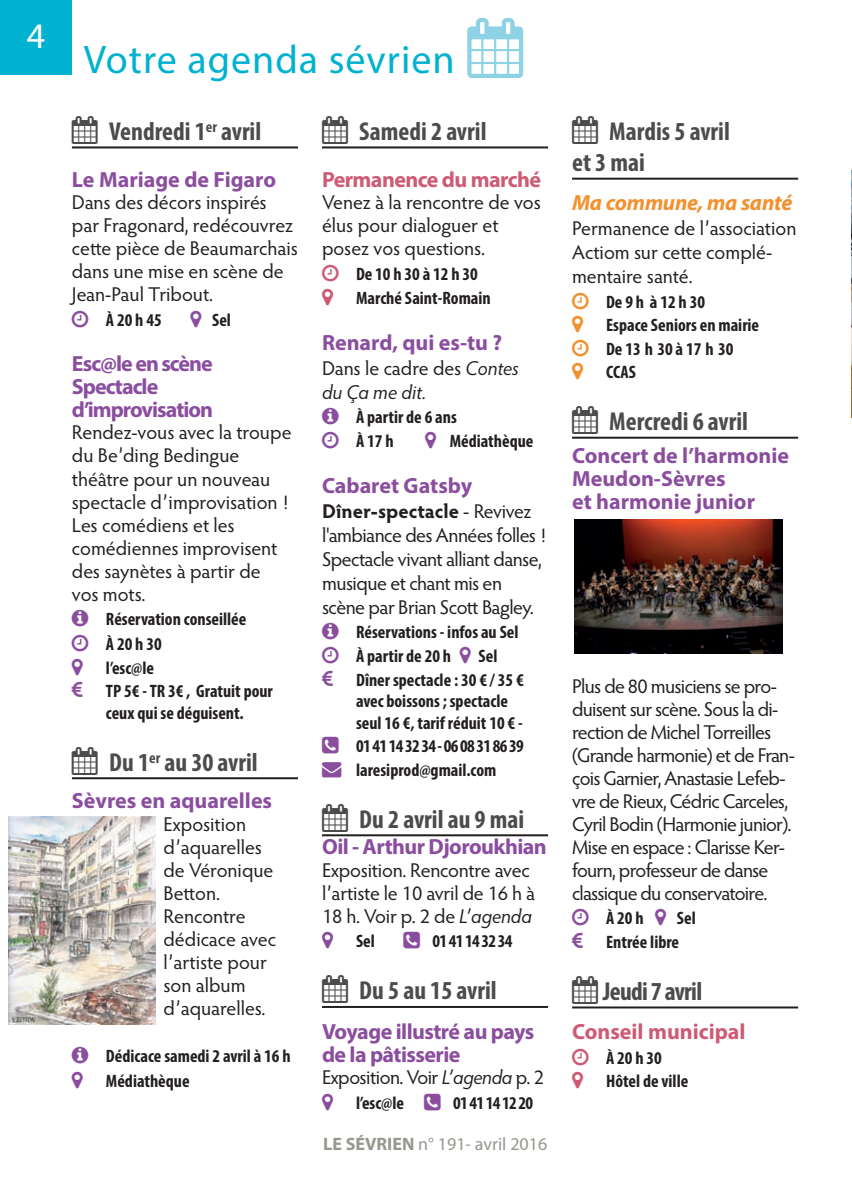
<style>
.page{position:relative;width:852px;height:1194px;background:#fff}
.page>*{position:absolute;margin:0;border:0;box-sizing:border-box;transform-origin:0 0}
.t1{font:40px "Myriad Pro";letter-spacing:.025em;color:#00b1d0}
.t2{font:36px "Myriad Pro";color:#fff}
.t3{font:700 condensed 26px/31.2px "Myriad Pro";color:#4b4c4d}
.t4{font:700 condensed 26px "Myriad Pro";letter-spacing:-.025em;color:#4b4c4d}
.t5{font:700 22px/23px "Myriad Pro";letter-spacing:-.01em;color:#8b4e9f}
.t6{font:700 22px/23px "Myriad Pro";letter-spacing:-.045em;color:#8b4e9f}
.t7{font:700 22px "Myriad Pro";letter-spacing:-.025em;color:#cd5b73}
.t8{font:italic 700 22px "Myriad Pro";letter-spacing:-.01em;color:#f2912d}
.t9{font:700 22px "Myriad Pro";color:#cd5b73}
.t10{font:20px/23px "Hypatia Sans Pro";letter-spacing:-.015em;color:#231f20}
.t11{font:20px/23px "Hypatia Sans Pro";letter-spacing:-.04em;color:#231f20}
.t12{font:italic 20px/24px "Hypatia Sans Pro";color:#231f20}
.t13{font:700 condensed 18px/23.6px "Myriad Pro";color:#231f20}
.t14{font:18px "Myriad Pro";color:#96988e}
.t15{font:700 condensed 18px "Myriad Pro";letter-spacing:-.035em;color:#231f20}
.s1{color:#8ed2e5}
.s2{font-style:normal}
.s3{font-weight:700}
.s4{color:#8b4e9f}
.s5{font-style:italic}
</style>
<div class="page">
<div style="left:0;top:0;width:72px;height:74px;background:#00b1d0"></div>
<hr style="left:72px;top:146px;width:226px;height:2px;background:#231f20">
<hr style="left:72px;top:777px;width:226px;height:2px;background:#231f20">
<hr style="left:322px;top:146px;width:226px;height:2px;background:#231f20">
<hr style="left:322px;top:834px;width:226px;height:2px;background:#231f20">
<hr style="left:322px;top:1006px;width:226px;height:2px;background:#231f20">
<hr style="left:572px;top:178px;width:226px;height:2px;background:#231f20">
<hr style="left:572px;top:437px;width:226px;height:2px;background:#231f20">
<hr style="left:572px;top:1006px;width:226px;height:2px;background:#231f20">
<img style="left:851px;top:170px;width:1px;height:247px">
<img style="left:9px;top:816px;width:147px;height:208px">
<div style="left:574px;top:520px;width:207px;height:138px;background:linear-gradient(to right,#fff,#fff)"></div>
<img style="left:574px;top:520px;width:207px;height:133px">
<h2 class="t2" style="left:27px;top:23px;width:20px">4</h2>
<h1 class="t1" style="left:84px;top:44px;width:440px">Votre agenda sévrien <span class="s1">▲</span></h1>
<h3 class="t3" style="left:72px;top:118px;width:191px">▲ Vendredi 1<sup>er</sup> avril</h3>
<p class="t5" style="left:72px;top:170px;width:206px">Le Mariage de Figaro</p>
<p class="t10" style="left:72px;top:193px;width:227px">Dans des décors inspirés par Fragonard, redécouvrez cette pièce de Beaumarchais dans une mise en scène de<br>Jean-Paul Tribout.</p>
<p class="t13" style="left:106px;top:310px;width:57px">À 20 h 45</p>
<p class="t13" style="left:212px;top:310px;width:20px">Sel</p>
<p class="t6" style="left:72px;top:354px;width:143px">Esc@le en scène<br>Spectacle d’improvisation</p>
<p class="t10" style="left:72px;top:423px;width:221px">Rendez-vous avec la troupe du Be’ding Bedingue théâtre pour un nouveau spectacle d’improvisation !<br>Les comédiens et les comédiennes improvisent des saynètes à partir de vos mots.</p>
<p class="t13" style="left:106px;top:609px;width:168px">Réservation conseillée<br>À 20 h 30<br>l’esc@le<br>TP 5€ - TR 3€ , Gratuit pour</p>
<p class="t13" style="left:106px;top:702px;width:139px">ceux qui se déguisent.</p>
<h3 class="t3" style="left:72px;top:748px;width:187px">▲ Du 1<sup>er</sup> au 30 avril</h3>
<p class="t5" style="left:72px;top:791px;width:202px">Sèvres en aquarelles</p>
<p class="t10" style="left:163px;top:814px;width:114px">Exposition d’aquarelles de Véronique<br>Betton.<br>Rencontre dédicace avec l’artiste pour son album d’aquarelles.</p>
<p class="t13" style="left:106px;top:1045px;width:186px;line-height:24.8px">Dédicace samedi 2 avril à 16 h<br>Médiathèque</p>
<h3 class="t3" style="left:322px;top:118px;width:166px">▲ Samedi 2 avril</h3>
<p class="t7" style="left:322px;top:171px;width:220px">Permanence du marché</p>
<p class="t10" style="left:322px;top:193px;width:220px">Venez à la rencontre de vos élus pour dialoguer et posez vos questions.</p>
<p class="t13" style="left:356px;top:264px;width:136px">De 10 h 30 à 12 h 30<br>Marché Saint-Romain</p>
<p class="t5" style="left:322px;top:333px;width:182px">Renard, qui es-tu ?</p>
<p class="t12" style="left:322px;top:358px;width:202px"><span class="s2">Dans le cadre des</span> Contes&shy;du-Ça-me-dit.</p>
<p class="t13" style="left:356px;top:407px;width:102px">À partir de 6 ans<br>À 17 h</p>
<p class="t13" style="left:449px;top:430px;width:85px">Médiathèque</p>
<p class="t5" style="left:322px;top:476px;width:152px">Cabaret Gatsby</p>
<p class="t10" style="left:322px;top:501px;width:225px;line-height:24px"><span class="s3">Dîner-spectacle</span> - Revivez l'ambiance des Années folles !<br>Spectacle vivant alliant danse, musique et chant mis en scène par Brian Scott Bagley.</p>
<p class="t13" style="left:356px;top:622px;width:164px">Réservations - infos au Sel<br>À partir de 20 h</p>
<p class="t13" style="left:356px;top:645px;width:169px;text-indent:122px">Sel<br>Dîner spectacle : 30 € / 35 €</p>
<p class="t13" style="left:356px;top:692px;width:168px;line-height:21.6px">avec boissons ; spectacle seul 16 €, tarif réduit 10 € -</p>
<p class="t15" style="left:356px;top:739px;width:169px">01 41 14 32 34 - 06 08 31 86 39</p>
<p class="t13" style="left:322px;top:759px;width:176px"><span class="s4">→</span> laresiprod@gmail.com</p>
<h3 class="t3" style="left:322px;top:805px;width:204px">▲ Du 2 avril au 9 mai</h3>
<p class="t5" style="left:322px;top:837px;width:226px">Oil - Arthur Djoroukhian</p>
<p class="t10" style="left:322px;top:860px;width:215px">Exposition. Rencontre avec l’artiste le 10 avril de 16 h à<br>18 h. Voir p. 2 de <span class="s5">L’agenda</span></p>
<p class="t13" style="left:356px;top:931px;width:20px">Sel</p>
<p class="t13" style="left:432px;top:931px;width:81px">01 41 14 32 34</p>
<h3 class="t3" style="left:322px;top:977px;width:176px">▲ Du 5 au 15 avril</h3>
<p class="t5" style="left:322px;top:1021px;width:214px">Voyage illustré au pays de la pâtisserie</p>
<p class="t10" style="left:322px;top:1067px;width:223px">Exposition. Voir <span class="s5">L’agenda</span> p. 2</p>
<p class="t13" style="left:356px;top:1092px;width:50px">l’esc@le</p>
<p class="t13" style="left:453px;top:1092px;width:81px">01 41 14 12 20</p>
<p class="t14" style="left:323px;top:1137px;width:225px"><span class="s3">LE SÉVRIEN</span> n° 191- avril 2016</p>
<h3 class="t3" style="left:572px;top:118px;width:159px">▲ Mardis 5 avril et 3 mai</h3>
<p class="t8" style="left:572px;top:194px;width:222px">Ma commune, ma santé</p>
<p class="t10" style="left:572px;top:218px;width:226px;line-height:24px">Permanence de l’association<br>Actiom sur cette complé&shy;mentaire santé.</p>
<p class="t13" style="left:606px;top:291px;width:154px">De 9 h à 12 h 30<br>Espace Seniors en mairie<br>De 13 h 30 à 17 h 30<br>CCAS</p>
<h3 class="t3" style="left:572px;top:408px;width:177px">▲ Mercredi 6 avril</h3>
<p class="t5" style="left:572px;top:446px;width:218px">Concert de l’harmonie<br>Meudon-Sèvres<br>et harmonie junior</p>
<p class="t11" style="left:572px;top:676px;width:224px">Plus de 80 musiciens se pro&shy;duisent sur scène. Sous la di&shy;rection de Michel Torreilles (Grande harmonie) et de Fran&shy;çois Garnier, Anastasie Lefeb&shy;vre de Rieux, Cédric Carceles,<br>Cyril Bodin (Harmonie junior).<br>Mise en espace : Clarisse Ker&shy;fourn, professeur de danse classique du conservatoire.</p>
<p class="t13" style="left:606px;top:908px;width:39px">À 20 h</p>
<p class="t13" style="left:606px;top:908px;width:91px;text-indent:71px">Sel<br>Entrée libre</p>
<h3 class="t4" style="left:572px;top:982px;width:132px">▲ Jeudi 7 avril</h3>
<p class="t9" style="left:572px;top:1022px;width:175px">Conseil municipal</p>
<p class="t13" style="left:606px;top:1047px;width:84px">À 20 h 30<br>Hôtel de ville</p>
</div>
